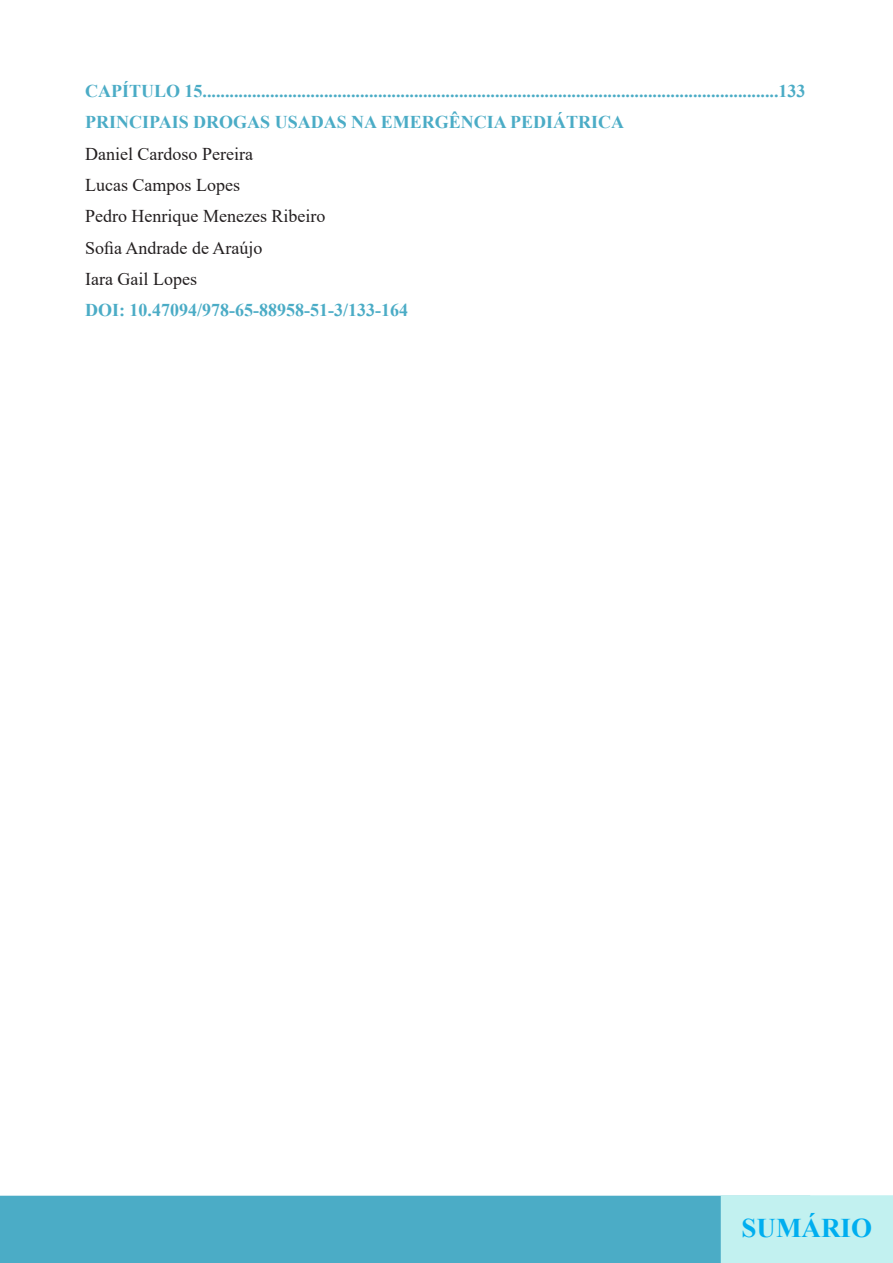
<style>
.page{position:relative;width:893px;height:1263px;background:#fff}
.page>*{position:absolute;margin:0;border:0;box-sizing:border-box;transform-origin:0 0}
.t1{font:700 27px "Times New Roman";color:#00aeef}
.t2{font:700 18px "Times New Roman";color:#4bacc6}
.t3{font:18px "Times New Roman";color:#231f20}
</style>
<div class="page">
<div style="left:0;top:1196px;width:810px;height:67px;background:#4bacc6"></div>
<div style="left:721px;top:1196px;width:171px;height:66px;background:#c2f1f0"></div>
<div style="left:721px;top:1195px;width:172px;height:68px;border:2px solid #c2f1f0"></div>
<p class="t2" style="left:85px;top:78px;width:722px">CAPÍTULO 15................................................................................................................................133</p>
<p class="t2" style="left:85px;top:109px;width:541px">PRINCIPAIS DROGAS USADAS NA EMERGÊNCIA PEDIÁTRICA</p>
<p class="t3" style="left:85px;top:141px;width:169px">Daniel Cardoso Pereira</p>
<p class="t3" style="left:85px;top:172px;width:156px">Lucas Campos Lopes</p>
<p class="t3" style="left:85px;top:204px;width:242px">Pedro Henrique Menezes Ribeiro</p>
<p class="t3" style="left:85px;top:235px;width:179px">Sofia Andrade de Araújo</p>
<p class="t3" style="left:85px;top:266px;width:113px">Iara Gail Lopes</p>
<p class="t2" style="left:85px;top:297px;width:324px">DOI: 10.47094/978-65-88958-51-3/133-164</p>
<h1 class="t1" style="left:742px;top:1208px;width:132px">SUMÁRIO</h1>
</div>
